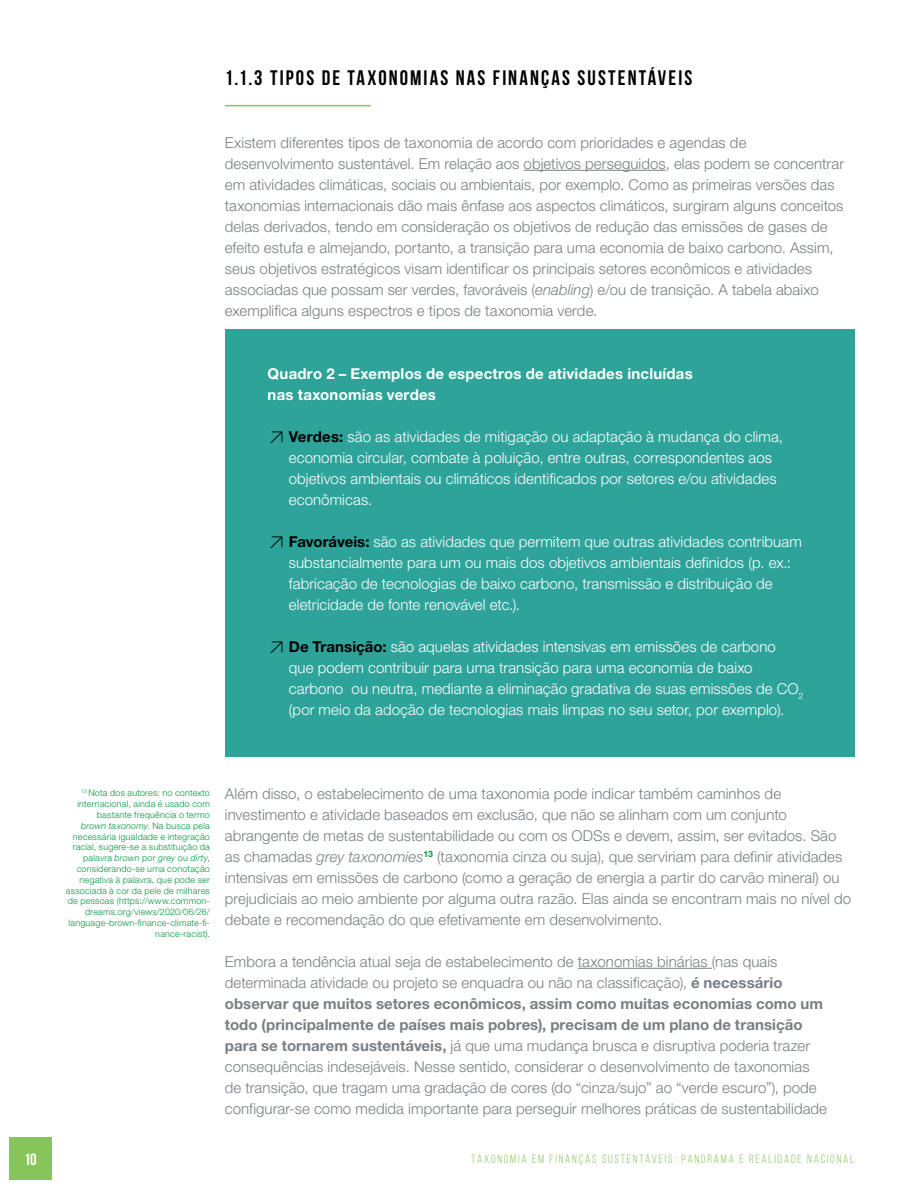
<style>
.page{position:relative;width:918px;height:1188px;background:#fff}
.page>*{position:absolute;margin:0;border:0;box-sizing:border-box;transform-origin:0 0}
.t1{font:700 21px "Bebas Neue";letter-spacing:.1em;color:#000}
.t2{font:700 16.5px "Bebas Neue";color:#fff}
.t3{font:300 15px/21px "Helvetica Neue LT Pro";letter-spacing:.005em;color:#797e83}
.t4{font:300 15px/21px "Helvetica Neue LT Pro";letter-spacing:.005em;color:#fff}
.t5{font:700 15px/21px "Helvetica Neue LT Pro";letter-spacing:.015em;color:#fff}
.t6{font:12px "Bebas Neue";letter-spacing:.15em;color:#85c559}
.t7{font:300 9px/10.8px "Helvetica Neue LT Pro";letter-spacing:.025em;color:#03953f;text-align:right}
.t8{font:italic 300 9px "Helvetica Neue LT Std";letter-spacing:.02em;color:#03953f}
.s1{font-family:"Helvetica Neue LT Std";font-style:italic}
.s2{font-family:"DIN";font-size:18px;color:#000}
.s3{font-weight:700;color:#000}
.s4{font-family:"Helvetica Neue LT Pro";font-style:normal}
.s5{font-weight:700}
</style>
<div class="page">
<div style="left:9px;top:1137px;width:43px;height:43px;background:#85c559"></div>
<hr style="left:524px;top:170px;width:142px;height:1px;background:#797e83">
<hr style="left:578px;top:968px;width:134px;height:1px;background:#797e83">
<div style="left:225px;top:330px;width:629px;height:427px;background:#2ea39a"></div>
<hr style="left:225px;top:105px;width:146px;height:1px;background:#85c559">
<h1 class="t1" style="left:225px;top:66px;width:469px">1.1.3 TIPOS DE TAXONOMIAS NAS FINANÇAS SUSTENTÁVEIS</h1>
<p class="t3" style="left:225px;top:132px;width:621px">Existem diferentes tipos de taxonomia de acordo com prioridades e agendas de desenvolvimento sustentável. Em relação aos objetivos perseguidos, elas podem se concentrar em atividades climáticas, sociais ou ambientais, por exemplo. Como as primeiras versões das taxonomias internacionais dão mais ênfase aos aspectos climáticos, surgiram alguns conceitos delas derivados, tendo em consideração os objetivos de redução das emissões de gases de efeito estufa e almejando, portanto, a transição para uma economia de baixo carbono. Assim, seus objetivos estratégicos visam identificar os principais setores econômicos e atividades associadas que possam ser verdes, favoráveis (<span class="s1">enabling</span>) e/ou de transição. A tabela abaixo exemplifica alguns espectros e tipos de taxonomia verde.</p>
<p class="t5" style="left:268px;top:363px;width:427px">Quadro 2 – Exemplos de espectros de atividades incluídas nas taxonomias verdes</p>
<p class="t4" style="left:289px;top:426px;width:496px;text-indent:-21px"><span class="s2">≥</span> <span class="s3">Verdes:</span> são as atividades de mitigação ou adaptação à mudança do clima, economia circular, combate à poluição, entre outras, correspondentes aos objetivos ambientais ou climáticos identificados por setores e/ou atividades econômicas.</p>
<p class="t4" style="left:289px;top:531px;width:515px;text-indent:-21px"><span class="s2">≥</span> <span class="s3">Favoráveis:</span> são as atividades que permitem que outras atividades contribuam substancialmente para um ou mais dos objetivos ambientais definidos (p. ex.: fabricação de tecnologias de baixo carbono, transmissão e distribuição de eletricidade de fonte renovável etc.).</p>
<p class="t4" style="left:289px;top:636px;width:516px;text-indent:-21px"><span class="s2">≥</span> <span class="s3">De Transição:</span> são aquelas atividades intensivas em emissões de carbono que podem contribuir para uma transição para uma economia de baixo carbono ou neutra, mediante a eliminação gradativa de suas emissões de CO<sub>2 </sub>(por meio da adoção de tecnologias mais limpas no seu setor, por exemplo).</p>
<p class="t7" style="left:77px;top:788px;width:134px"><sup>13</sup> Nota dos autores: no contexto internacional, ainda é usado com bastante frequência o termo</p>
<p class="t8" style="left:81px;top:820px;width:130px">brown taxonomy<span class="s4">. Na busca pela</span></p>
<p class="t7" style="left:73px;top:831px;width:139px;text-align:left">necessária igualdade e integração racial, sugere-se a substituição da</p>
<p class="t8" style="left:83px;top:853px;width:128px"><span class="s4">palavra</span> brown <span class="s4">por</span> grey <span class="s4">ou</span> dirty<span class="s4">,</span></p>
<p class="t7" style="left:66px;top:863px;width:146px">considerando-se uma conotação negativa à palavra, que pode ser associada à cor da pele de milhares de pessoas (https://www.common&shy;dreams.org/views/2020/06/26/ language-brown-finance-climate-fi&shy;nance-racist).</p>
<p class="t3" style="left:225px;top:783px;width:628px">Além disso, o estabelecimento de uma taxonomia pode indicar também caminhos de investimento e atividade baseados em exclusão, que não se alinham com um conjunto abrangente de metas de sustentabilidade ou com os ODSs e devem, assim, ser evitados. São as chamadas <span class="s1">grey taxonomies</span><sup>13</sup> (taxonomia cinza ou suja), que serviriam para definir atividades intensivas em emissões de carbono (como a geração de energia a partir do carvão mineral) ou prejudiciais ao meio ambiente por alguma outra razão. Elas ainda se encontram mais no nível do debate e recomendação do que efetivamente em desenvolvimento.</p>
<p class="t3" style="left:225px;top:951px;width:604px">Embora a tendência atual seja de estabelecimento de taxonomias binárias (nas quais determinada atividade ou projeto se enquadra ou não na classificação), <span class="s5">é necessário observar que muitos setores econômicos, assim como muitas economias como um todo (principalmente de países mais pobres), precisam de um plano de transição para se tornarem sustentáveis,</span> já que uma mudança brusca e disruptiva poderia trazer consequências indesejáveis. Nesse sentido, considerar o desenvolvimento de taxonomias de transição, que tragam uma gradação de cores (do “cinza/sujo” ao “verde escuro”), pode configurar-se como medida importante para perseguir melhores práticas de sustentabilidade</p>
<p class="t2" style="left:24px;top:1150px;width:14px">10</p>
<p class="t6" style="left:471px;top:1152px;width:384px">TAXONOMIA EM FINANÇAS SUSTENTÁVEIS: PANORAMA E REALIDADE NACIONAL</p>
</div>
